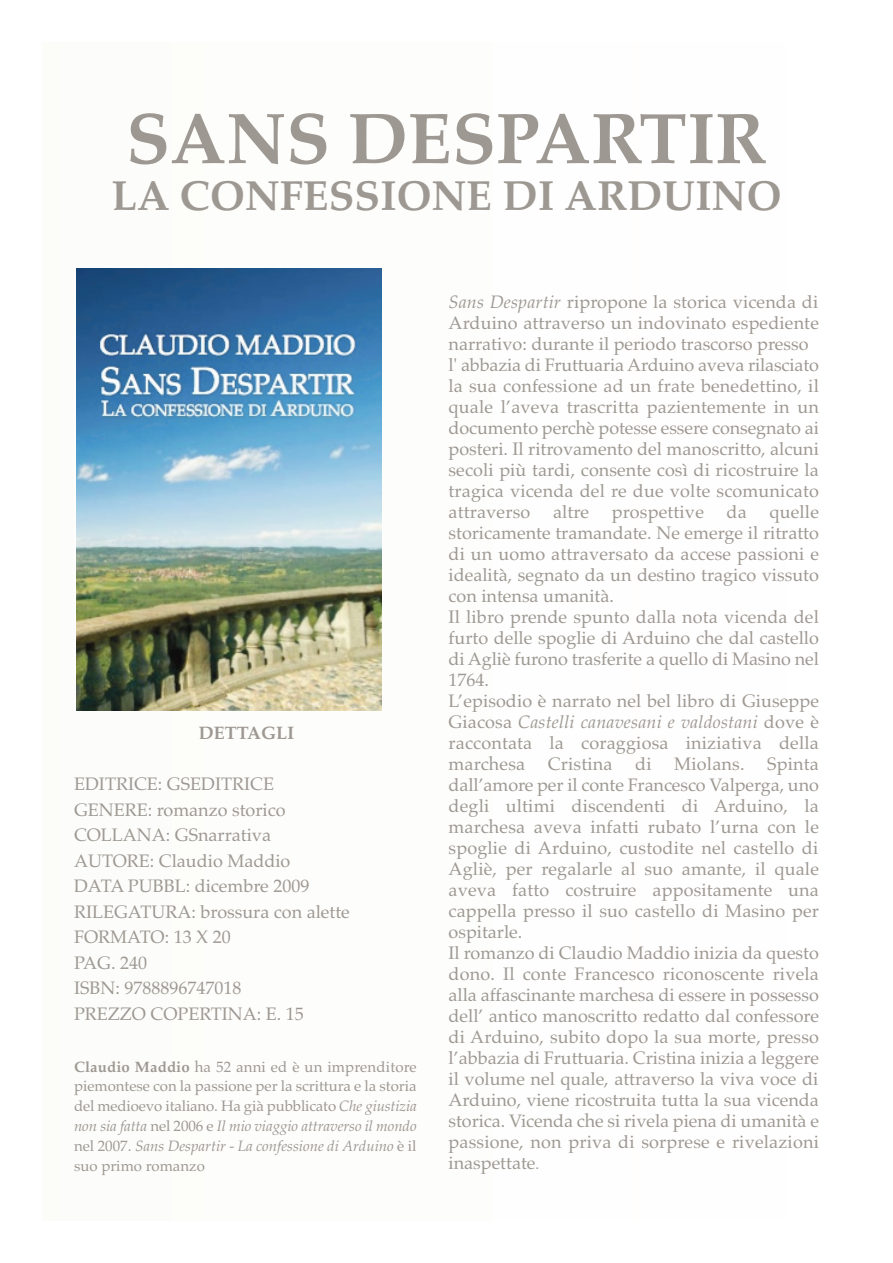
<style>
.page{position:relative;width:893px;height:1263px;background:#fff}
.page>*{position:absolute;margin:0;border:0;box-sizing:border-box;transform-origin:0 0}
.t1{font:700 72px "Palatino";color:#9e9892}
.t2{font:700 42px "Palatino";color:#9e9892}
.t3{font:18px/21px "Palatino";color:#9e9892}
.t4{font:700 18px "Palatino";color:#9e9892}
.t5{font:15px/19.8px "Palatino";letter-spacing:-.01em;color:#9e9892;text-align:justify}
.s1{font-weight:700}
.s2{font-style:italic}
.s3{font-size:15px}
</style>
<div class="page">
<img style="left:76px;top:269px;width:305px;height:441px">
<h1 class="t1" style="left:126px;top:96px;width:642px">SANS DESPARTIR</h1>
<h2 class="t2" style="left:111px;top:171px;width:671px">LA CONFESSIONE DI ARDUINO</h2>
<p class="t4" style="left:199px;top:722px;width:97px">DETTAGLI</p>
<p class="t3" style="left:74px;top:771px;width:277px;line-height:25.5px">EDITRICE: GSEDITRICE<br>GENERE: romanzo storico<br>COLLANA: GSnarrativa<br>AUTORE: Claudio Maddio<br>DATA PUBBL: dicembre 2009<br>RILEGATURA: brossura con alette<br>FORMATO: 13 X 20<br>PAG. 240<br>ISBN: 9788896747018<br>PREZZO COPERTINA: E. 15</p>
<p class="t5" style="left:74px;top:1056px;width:344px"><span class="s1">Claudio Maddio</span> ha 52 anni ed è un imprenditore piemontese con la passione per la scrittura e la storia del medioevo italiano. Ha già pubblicato <span class="s2">Che giustizia non sia fatta</span> nel 2006 e <span class="s2">Il mio viaggio attraverso il mondo </span>nel 2007. <span class="s2">Sans Despartir - La confessione di Arduino</span> è il suo primo romanzo</p>
<p class="t3" style="left:448px;top:291px;width:372px"><span class="s2">Sans Despartir</span> ripropone la storica vicenda di Arduino attraverso un indovinato espediente narrativo: durante il periodo trascorso presso l' abbazia di Fruttuaria Arduino aveva rilasciato la sua confessione ad un frate benedettino, il quale l’aveva trascritta pazientemente in un documento perchè potesse essere consegnato ai posteri. Il ritrovamento del manoscritto, alcuni secoli più tardi, consente così di ricostruire la tragica vicenda del re due volte scomunicato attraverso</p>
<p class="t3" style="left:448px;top:501px;width:372px;text-indent:321px">quelle storicamente tramandate. Ne emerge il ritratto di un uomo attraversato da accese passioni e idealità, segnato da un destino tragico vissuto con intensa umanità.<br>Il libro prende spunto dalla nota vicenda del furto delle spoglie di Arduino che dal castello di Agliè furono trasferite a quello di Masino nel 1764.<br>L’episodio è narrato nel bel libro di Giuseppe Giacosa <span class="s2">Castelli canavesani e valdostani</span> dove è raccontata la coraggiosa iniziativa della marchesa</p>
<p class="t3" style="left:553px;top:501px;width:38px">altre</p>
<p class="t3" style="left:612px;top:501px;width:94px">prospettive</p>
<p class="t3" style="left:727px;top:501px;width:22px">da</p>
<p class="t3" style="left:548px;top:753px;width:66px">Cristina</p>
<p class="t3" style="left:635px;top:753px;width:18px">di</p>
<p class="t3" style="left:674px;top:753px;width:72px">Miolans.</p>
<p class="t3" style="left:448px;top:753px;width:372px;text-indent:319px">Spinta dall’amore per il conte Francesco Valperga, uno degli ultimi discendenti di Arduino, la marchesa aveva infatti rubato l’urna con le spoglie di Arduino, custodite nel castello di Agliè, per regalarle al suo amante, il quale aveva fatto costruire appositamente una cappella presso il suo castello di Masino per ospitarle.<br>Il romanzo di Claudio Maddio inizia da questo dono. Il conte Francesco riconoscente rivela alla affascinante marchesa di essere in possesso dell’ antico manoscritto redatto dal confessore di Arduino, subito dopo la sua morte, presso l’abbazia di Fruttuaria. Cristina inizia a leggere il volume nel quale, attraverso la viva voce di Arduino, viene ricostruita tutta la sua vicenda storica. Vicenda che si rivela piena di umanità e passione, non priva di sorprese e rivelazioni inaspettate<span class="s3">.</span></p>
</div>
